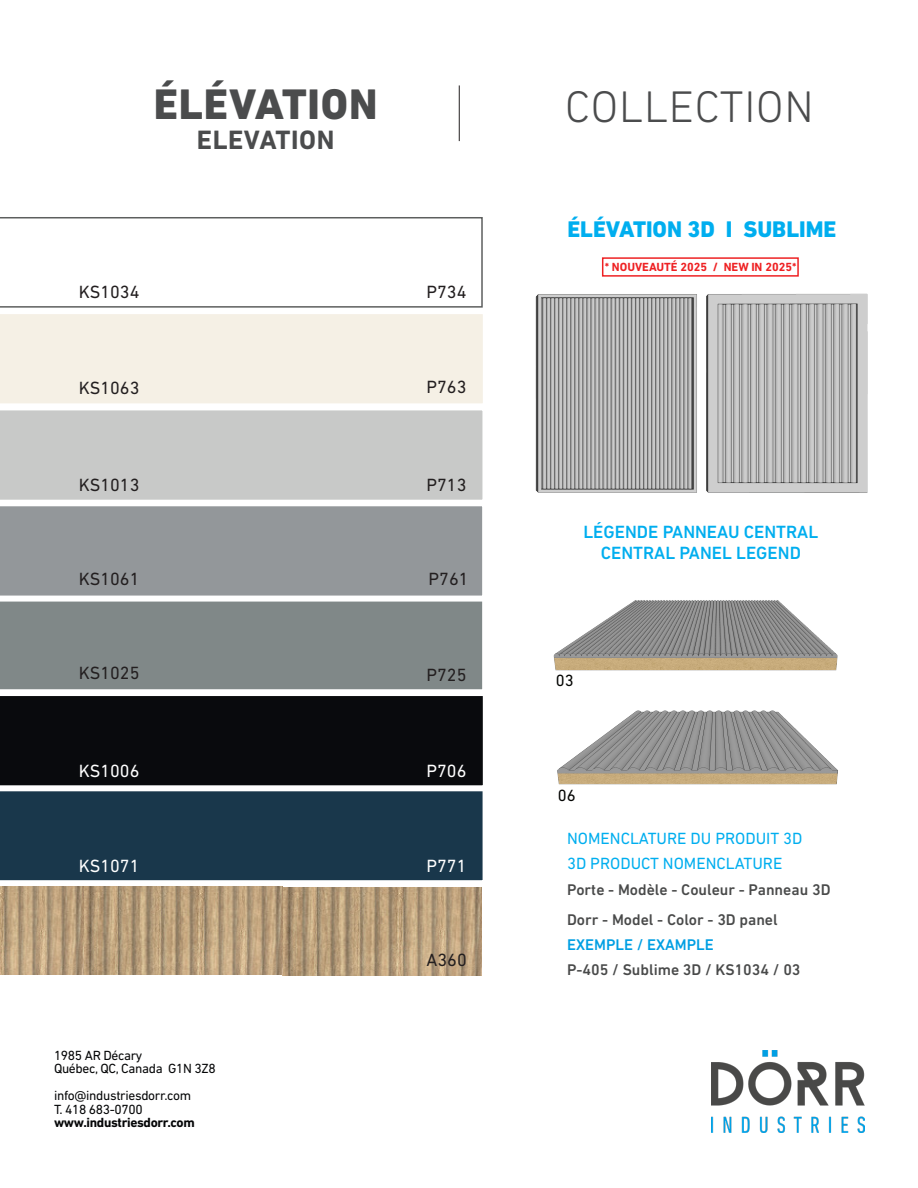
<style>
.page{position:relative;width:918px;height:1188px;background:#fff}
.page>*{position:absolute;margin:0;border:0;box-sizing:border-box;transform-origin:0 0}
.t1{font:300 45px "DIN Next LT Pro";letter-spacing:.02em;color:#4b4c4d}
.t2{font:800 43.5px "DIN Next LT Pro";letter-spacing:.02em;color:#4b4c4d}
.t3{font:700 27px "DIN Next LT Pro";letter-spacing:.02em;color:#4b4c4d}
.t4{font:800 22.95px "DIN Next LT Pro";color:#00aeef}
.t5{font:18px "DIN Next LT Pro";color:#231f20}
.t6{font:500 18px "DIN Next LT Pro";color:#00aeef}
.t7{font:18px "DIN Next LT Pro";color:#fff}
.t8{font:16.5px "DIN Next LT Pro";color:#00aeef}
.t9{font:16.5px "DIN Next LT Pro";color:#040503}
.t10{font:500 15.75px "DIN Next LT Pro";color:#494a4a}
.t11{font:500 15.75px "DIN Next LT Pro";color:#009fe3}
.t12{font:13.5px "DIN Next LT Pro";letter-spacing:-.025em;color:#050607}
.t13{font:700 13.5px "DIN Next LT Pro";letter-spacing:-.025em;color:#050607}
.t14{font:700 12px "DIN Next LT Pro";color:#ee2123}
</style>
<div class="page">
<div style="left:0;top:791px;width:483px;height:90px;background:#19374b"></div>
<div style="left:0;top:696px;width:483px;height:90px;background:#090a0d"></div>
<div style="left:0;top:602px;width:483px;height:88px;background:#808888"></div>
<svg style="left:0;top:506px;width:483px;height:96px;background:#9a9da0"></svg>
<div style="left:0;top:410px;width:483px;height:90px;background:#c8c9c8"></div>
<hr style="left:459px;top:85px;width:1px;height:56px;background:#231f20">
<img style="left:711px;top:1051px;width:153px;height:81px">
<svg style="left:0;top:217px;width:483px;height:91px"></svg>
<div style="left:0;top:314px;width:483px;height:90px;background:#f5f0e5"></div>
<img style="left:0;top:887px;width:482px;height:88px">
<img style="left:553px;top:600px;width:285px;height:71px">
<div style="left:602px;top:257px;width:197px;height:20px;border:2px solid #ee2123"></div>
<img style="left:535px;top:294px;width:162px;height:199px">
<img style="left:706px;top:293px;width:162px;height:200px">
<img style="left:557px;top:710px;width:281px;height:75px">
<p class="t2" style="left:154px;top:79px;width:225px">ÉLÉVATION</p>
<p class="t3" style="left:197px;top:124px;width:139px">ELEVATION</p>
<p class="t1" style="left:565px;top:81px;width:250px">COLLECTION</p>
<p class="t4" style="left:568px;top:216px;width:270px">ÉLÉVATION 3D I SUBLIME</p>
<p class="t14" style="left:605px;top:260px;width:193px">* NOUVEAUTÉ 2025 / NEW IN 2025*</p>
<p class="t5" style="left:79px;top:282px;width:62px">KS1034</p>
<p class="t5" style="left:427px;top:282px;width:41px">P734</p>
<p class="t5" style="left:79px;top:377px;width:62px">KS1063</p>
<p class="t5" style="left:427px;top:376px;width:41px">P763</p>
<p class="t5" style="left:79px;top:475px;width:62px">KS1013</p>
<p class="t5" style="left:427px;top:475px;width:41px">P713</p>
<p class="t6" style="left:583px;top:522px;width:236px">LÉGENDE PANNEAU CENTRAL</p>
<p class="t6" style="left:601px;top:542px;width:202px">CENTRAL PANEL LEGEND</p>
<p class="t5" style="left:79px;top:568px;width:62px">KS1061</p>
<p class="t5" style="left:429px;top:568px;width:41px">P761</p>
<p class="t5" style="left:79px;top:663px;width:62px">KS1025</p>
<p class="t5" style="left:427px;top:664px;width:41px">P725</p>
<p class="t9" style="left:556px;top:671px;width:19px">03</p>
<p class="t7" style="left:79px;top:760px;width:62px">KS1006</p>
<p class="t7" style="left:427px;top:760px;width:41px">P706</p>
<p class="t9" style="left:558px;top:786px;width:19px">06</p>
<p class="t7" style="left:79px;top:855px;width:62px">KS1071</p>
<p class="t7" style="left:427px;top:855px;width:41px">P771</p>
<p class="t5" style="left:427px;top:950px;width:42px">A360</p>
<p class="t8" style="left:567px;top:829px;width:237px">NOMENCLATURE DU PRODUIT 3D</p>
<p class="t8" style="left:567px;top:854px;width:217px">3D PRODUCT NOMENCLATURE</p>
<p class="t10" style="left:567px;top:880px;width:265px">Porte - Modèle - Couleur - Panneau 3D</p>
<p class="t10" style="left:567px;top:910px;width:212px">Dorr - Model - Color - 3D panel</p>
<p class="t11" style="left:567px;top:935px;width:148px">EXEMPLE / EXAMPLE</p>
<p class="t10" style="left:567px;top:961px;width:235px">P-405 / Sublime 3D / KS1034 / 03</p>
<p class="t12" style="left:54px;top:1047px;width:90px">1985 AR Décary</p>
<p class="t12" style="left:54px;top:1061px;width:163px">Québec, QC, Canada G1N 3Z8</p>
<p class="t12" style="left:54px;top:1088px;width:139px">info@industriesdorr.com</p>
<p class="t12" style="left:54px;top:1101px;width:90px">T. 418 683-0700</p>
<p class="t13" style="left:54px;top:1115px;width:142px">www.industriesdorr.com</p>
</div>
